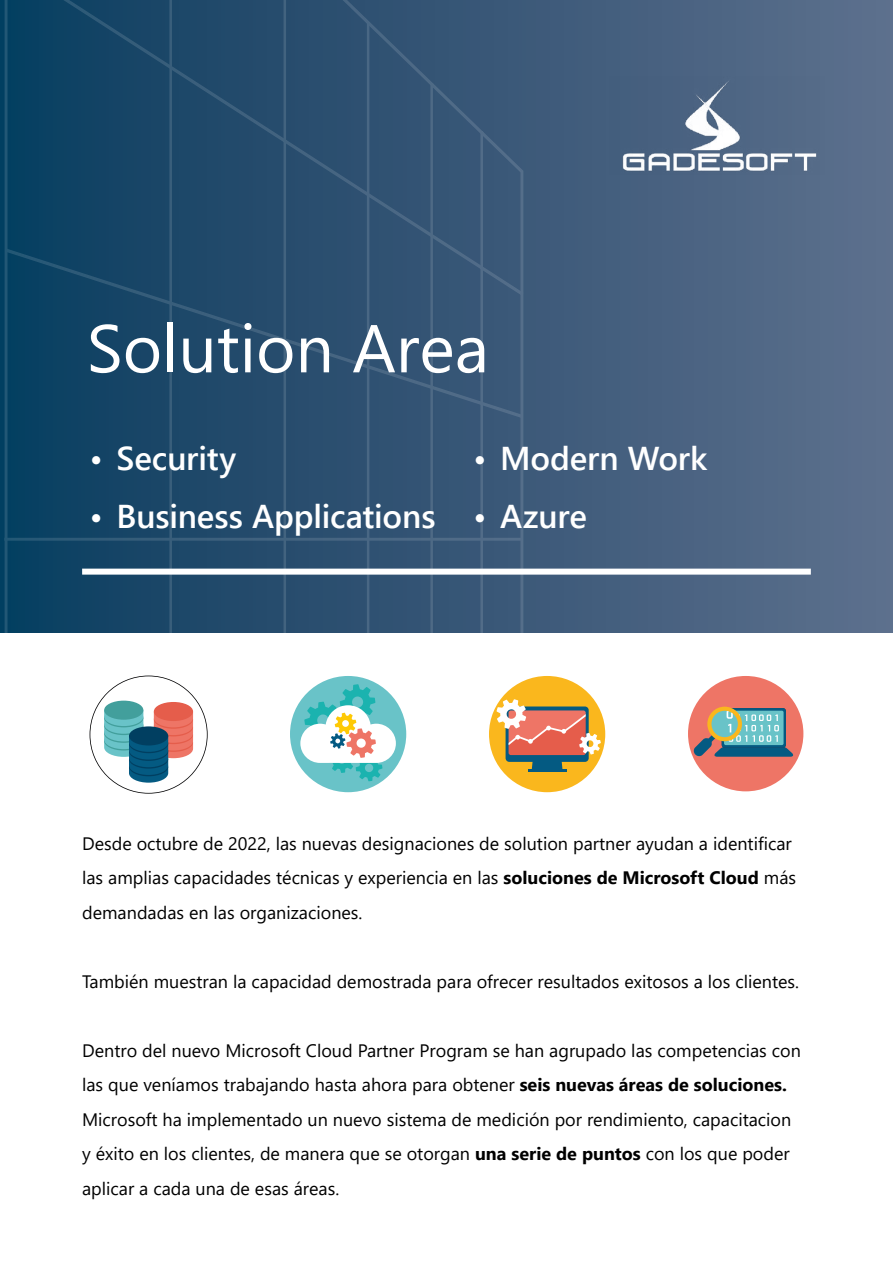
<style>
.page{position:relative;width:893px;height:1263px;background:#fff}
.page>*{position:absolute;margin:0;border:0;box-sizing:border-box;transform-origin:0 0}
.t1{font:67.5px "Segoe UI";color:#fff}
.t2{font:600 33px "Segoe UI";letter-spacing:-.005em;color:#fff}
.t3{font:18px/34.5px "Segoe UI";color:#000}
.s1{font-weight:700}
</style>
<div class="page">
<div style="left:0;top:0;width:893px;height:632px;background:#506886"></div>
<div style="left:82px;top:569px;width:729px;height:6px;background:#fff"></div>
<svg style="left:4px;top:0;width:597px;height:794px"></svg>
<div style="left:688px;top:676px;width:115px;height:115px;background:#ee7566;border-radius:50%"></div>
<svg style="left:722px;top:708px;width:64px;height:40px"></svg>
<div style="left:707px;top:707px;width:35px;height:34px;background:#fab71d;border-radius:50%"></div>
<svg style="left:693px;top:711px;width:101px;height:46px"></svg>
<img style="left:609px;top:77px;width:208px;height:97px">
<h1 class="t1" style="left:87px;top:285px;width:404px">Solution Area</h1>
<h2 class="t2" style="left:90px;top:427px;width:148px">• Security</h2>
<h2 class="t2" style="left:90px;top:485px;width:347px">• Business Applications</h2>
<h2 class="t2" style="left:473px;top:427px;width:236px">• Modern Work</h2>
<h2 class="t2" style="left:473px;top:485px;width:115px">• Azure</h2>
<p class="t3" style="left:82px;top:824px;width:715px">Desde octubre de 2022, las nuevas designaciones de solution partner ayudan a identificar las amplias capacidades técnicas y experiencia en las <span class="s1">soluciones de Microsoft Cloud</span> más demandadas en las organizaciones.</p>
<p class="t3" style="left:82px;top:962px;width:718px">También muestran la capacidad demostrada para ofrecer resultados exitosos a los clientes.</p>
<p class="t3" style="left:82px;top:1031px;width:720px">Dentro del nuevo Microsoft Cloud Partner Program se han agrupado las competencias con las que veníamos trabajando hasta ahora para obtener <span class="s1">seis nuevas áreas de soluciones.<br></span>Microsoft ha implementado un nuevo sistema de medición por rendimiento, capacitacion y éxito en los clientes, de manera que se otorgan <span class="s1">una serie de puntos</span> con los que poder aplicar a cada una de esas áreas.</p>
</div>
